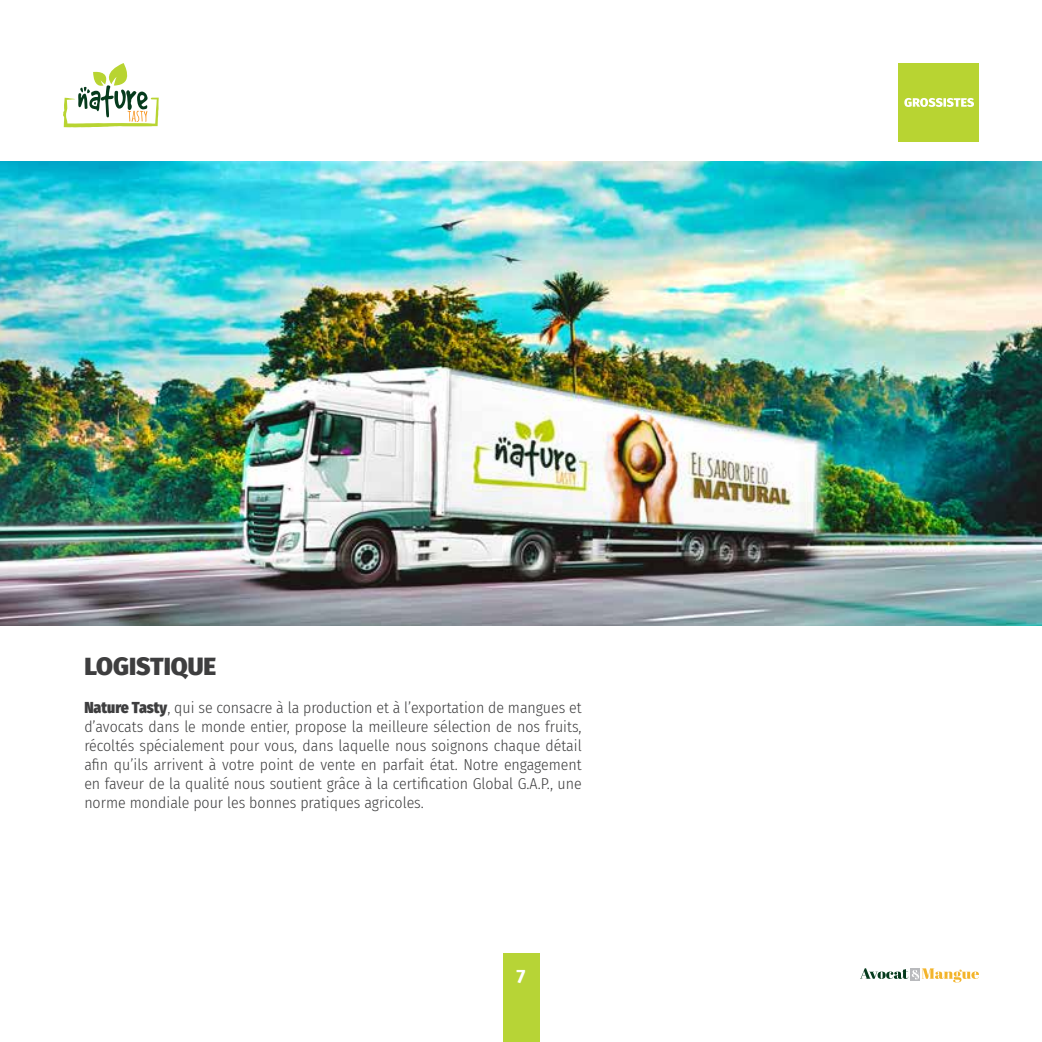
<style>
.page{position:relative;width:1042px;height:1042px;background:#fff}
.page>*{position:absolute;margin:0;border:0;box-sizing:border-box;transform-origin:0 0}
.t1{font:900 24.5px "Fira Sans";color:#3e3e3f}
.t2{font:700 19.25px "Fira Sans";color:#fff}
.t3{font:300 15.75px/18.9px "Fira Sans Condensed";color:#3e3e3f;text-align:justify}
.s1{font-weight:900}
</style>
<div class="page">
<svg style="left:63px;top:63px;width:96px;height:65px"></svg>
<div style="left:503px;top:954px;width:36px;height:88px;background:#b7d436"></div>
<img style="left:0;top:161px;width:1042px;height:464px">
<div style="left:899px;top:63px;width:80px;height:78px;background:#b8d432"></div>
<svg style="left:904px;top:98px;width:70px;height:9px"></svg>
<svg style="left:860px;top:968px;width:119px;height:14px"></svg>
<p class="t1" style="left:84px;top:645px;width:133px">LOGISTIQUE</p>
<p class="t3" style="left:84px;top:698px;width:499px"><span class="s1">Nature Tasty</span>, qui se consacre à la production et à l’exportation de mangues et d’avocats dans le monde entier, propose la meilleure sélection de nos fruits, récoltés spécialement pour vous, dans laquelle nous soignons chaque détail afin qu’ils arrivent à votre point de vente en parfait état. Notre engagement en faveur de la qualité nous soutient grâce à la certification Global G.A.P., une norme mondiale pour les bonnes pratiques agricoles.</p>
<p class="t2" style="left:516px;top:960px;width:11px">7</p>
</div>
